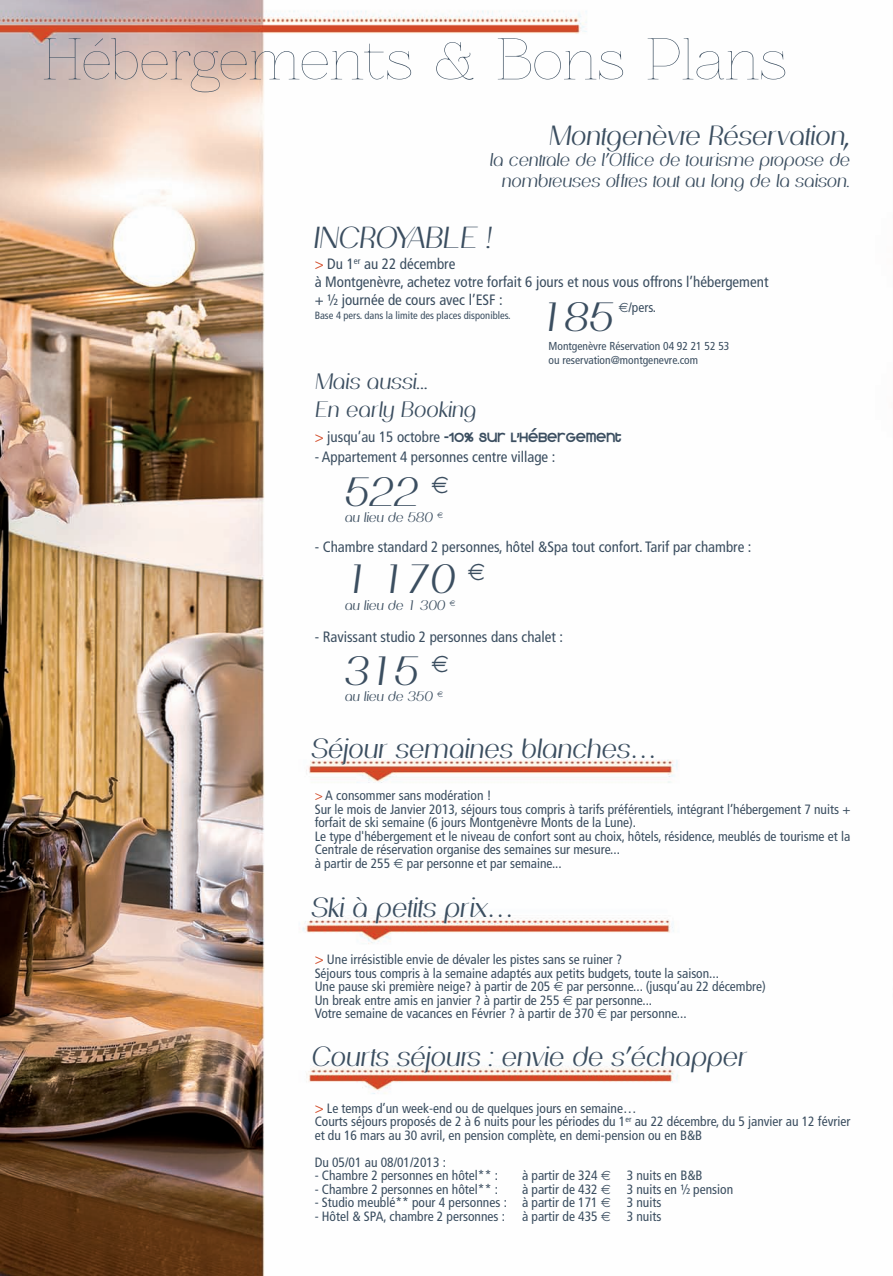
<style>
.page{position:relative;width:893px;height:1276px;background:#fff}
.page>*{position:absolute;margin:0;border:0;box-sizing:border-box;transform-origin:0 0}
.t1{font:54px "Znikomit";color:#3b4e60}
.t2{font:italic 39.75px "Passion Sans P Daf";color:#3b4e60}
.t3{font:italic 29.55px "Passion Sans P Daf";color:#3b4e60}
.t4{font:italic 27px "Passion Sans P Daf";color:#3b4e60}
.t5{font:italic 21.75px/28.5px "Passion Sans P Daf";color:#3b4e60}
.t6{font:italic 18px/21px "Passion Sans P Daf";color:#3b4e60;text-align:right}
.t7{font:condensed 15px/18px "Frutiger";color:#3b4e60}
.t8{font:15px "Kravitz Extra Thermal";color:#3b4e60}
.t9{font:condensed 13.5px/13.5px "Frutiger";color:#3b4e60}
.t10{font:italic 13.5px "Passion Sans P Daf";color:#3b4e60}
.t11{font:condensed 11.55px/13.8px "Frutiger";color:#3b4e60}
.t12{font:condensed 10.5px "Frutiger";color:#3b4e60}
.s1{color:#d24a27}
.s2{font-family:"Frutiger";font-stretch:condensed;color:#d24a27}
.s3{font-family:"Frutiger";font-stretch:condensed}
.s4{font-size:15px;color:#d24a27}
</style>
<div class="page">
<img style="left:0;top:0;width:679px;height:1276px">
<svg style="left:394px;top:858px;width:9px;height:9px"></svg>
<svg style="left:554px;top:981px;width:18px;height:23px"></svg>
<svg style="left:598px;top:1008px;width:9px;height:10px"></svg>
<svg style="left:601px;top:1171px;width:9px;height:50px"></svg>
<svg style="left:432px;top:476px;width:16px;height:17px"></svg>
<svg style="left:437px;top:512px;width:6px;height:6px"></svg>
<svg style="left:468px;top:564px;width:16px;height:16px"></svg>
<svg style="left:450px;top:600px;width:5px;height:5px"></svg>
<svg style="left:432px;top:655px;width:16px;height:17px"></svg>
<svg style="left:437px;top:691px;width:6px;height:6px"></svg>
<svg style="left:619px;top:303px;width:9px;height:9px"></svg>
<p class="t1" style="left:43px;top:29px;width:746px">Hébergements &amp; Bons Plans</p>
<p class="t4" style="left:550px;top:119px;width:302px">Montgenèvre Réservation,</p>
<p class="t6" style="left:490px;top:149px;width:362px">la centrale de l’Office de tourisme propose de nombreuses offres tout au long de la saison.</p>
<p class="t3" style="left:315px;top:220px;width:179px">INCROYABLE !</p>
<p class="t7" style="left:315px;top:256px;width:455px"><span class="s1">&gt;</span> Du 1<sup>er</sup> au 22 décembre<br>à Montgenèvre, achetez votre forfait 6 jours et nous vous offrons l’hébergement + ½ journée de cours avec l’ESF :</p>
<p class="t12" style="left:315px;top:311px;width:198px">Base 4 pers. dans la limite des places disponibles.</p>
<p class="t11" style="left:548px;top:340px;width:182px">Montgenèvre Réservation 04 92 21 52 53 ou reservation@montgenevre.com</p>
<p class="t2" style="left:540px;top:293px;width:76px">185</p>
<p class="t9" style="left:628px;top:302px;width:29px">/pers.</p>
<p class="t5" style="left:316px;top:367px;width:163px">Mais aussi...<br>En early Booking</p>
<p class="t8" style="left:315px;top:428px;width:308px"><span class="s2">&gt;</span> <span class="s3">jusqu’au 15 octobre</span> -10% SUR L’HÉBERGEMENT</p>
<p class="t7" style="left:315px;top:449px;width:242px">- Appartement 4 personnes centre village :</p>
<p class="t2" style="left:345px;top:468px;width:76px">522</p>
<p class="t10" style="left:345px;top:509px;width:90px">au lieu de 580</p>
<p class="t7" style="left:315px;top:539px;width:438px">- Chambre standard 2 personnes, hôtel &amp;Spa tout confort. Tarif par chambre :</p>
<p class="t2" style="left:345px;top:556px;width:112px">1 170</p>
<p class="t10" style="left:345px;top:597px;width:102px">au lieu de 1 300</p>
<p class="t7" style="left:315px;top:629px;width:250px">- Ravissant studio 2 personnes dans chalet :</p>
<p class="t2" style="left:345px;top:647px;width:76px">315</p>
<p class="t10" style="left:345px;top:688px;width:90px">au lieu de 350</p>
<p class="t4" style="left:312px;top:732px;width:347px">Séjour semaines blanches…</p>
<p class="t9" style="left:315px;top:789px;width:537px"><span class="s1">&gt;</span> A consommer sans modération !<br>Sur le mois de Janvier 2013, séjours tous compris à tarifs préférentiels, intégrant l’hébergement 7 nuits + forfait de ski semaine (6 jours Montgenèvre Monts de la Lune).<br>Le type d'hébergement et le niveau de confort sont au choix, hôtels, résidence, meublés de tourisme et la Centrale de réservation organise des semaines sur mesure...<br>à partir de 255 par personne et par semaine...</p>
<p class="t4" style="left:312px;top:891px;width:204px">Ski à petits prix…</p>
<p class="t9" style="left:315px;top:953px;width:453px"><span class="s4">&gt;</span> Une irrésistible envie de dévaler les pistes sans se ruiner ?<br>Séjours tous compris à la semaine adaptés aux petits budgets, toute la saison...<br>Une pause ski première neige? à partir de 205 par personne... (jusqu’au 22 décembre)<br>Un break entre amis en janvier ? à partir de 255 par personne...<br>Votre semaine de vacances en Février ? à partir de 370 par personne...</p>
<p class="t4" style="left:312px;top:1040px;width:438px">Courts séjours : envie de s’échapper</p>
<p class="t9" style="left:315px;top:1102px;width:537px"><span class="s4">&gt;</span> Le temps d’un week-end ou de quelques jours en semaine…<br>Courts séjours proposés de 2 à 6 nuits pour les périodes du 1<sup>er</sup> au 22 décembre, du 5 janvier au 12 février et du 16 mars au 30 avril, en pension complète, en demi-pension ou en B&amp;B</p>
<p class="t9" style="left:315px;top:1156px;width:133px">Du 05/01 au 08/01/2013 :</p>
<p class="t9" style="left:315px;top:1170px;width:185px">- Chambre 2 personnes en hôtel** :</p>
<p class="t9" style="left:522px;top:1170px;width:77px">à partir de 324</p>
<p class="t9" style="left:627px;top:1170px;width:77px">3 nuits en B&amp;B</p>
<p class="t9" style="left:315px;top:1183px;width:185px">- Chambre 2 personnes en hôtel** :</p>
<p class="t9" style="left:522px;top:1183px;width:77px">à partir de 432</p>
<p class="t9" style="left:627px;top:1183px;width:108px">3 nuits en ½ pension</p>
<p class="t9" style="left:315px;top:1197px;width:285px">- Studio meublé** pour 4 personnes : à partir de 171</p>
<p class="t9" style="left:627px;top:1197px;width:36px">3 nuits</p>
<p class="t9" style="left:315px;top:1210px;width:192px">- Hôtel &amp; SPA, chambre 2 personnes :</p>
<p class="t9" style="left:522px;top:1210px;width:77px">à partir de 435</p>
<p class="t9" style="left:627px;top:1210px;width:36px">3 nuits</p>
</div>
